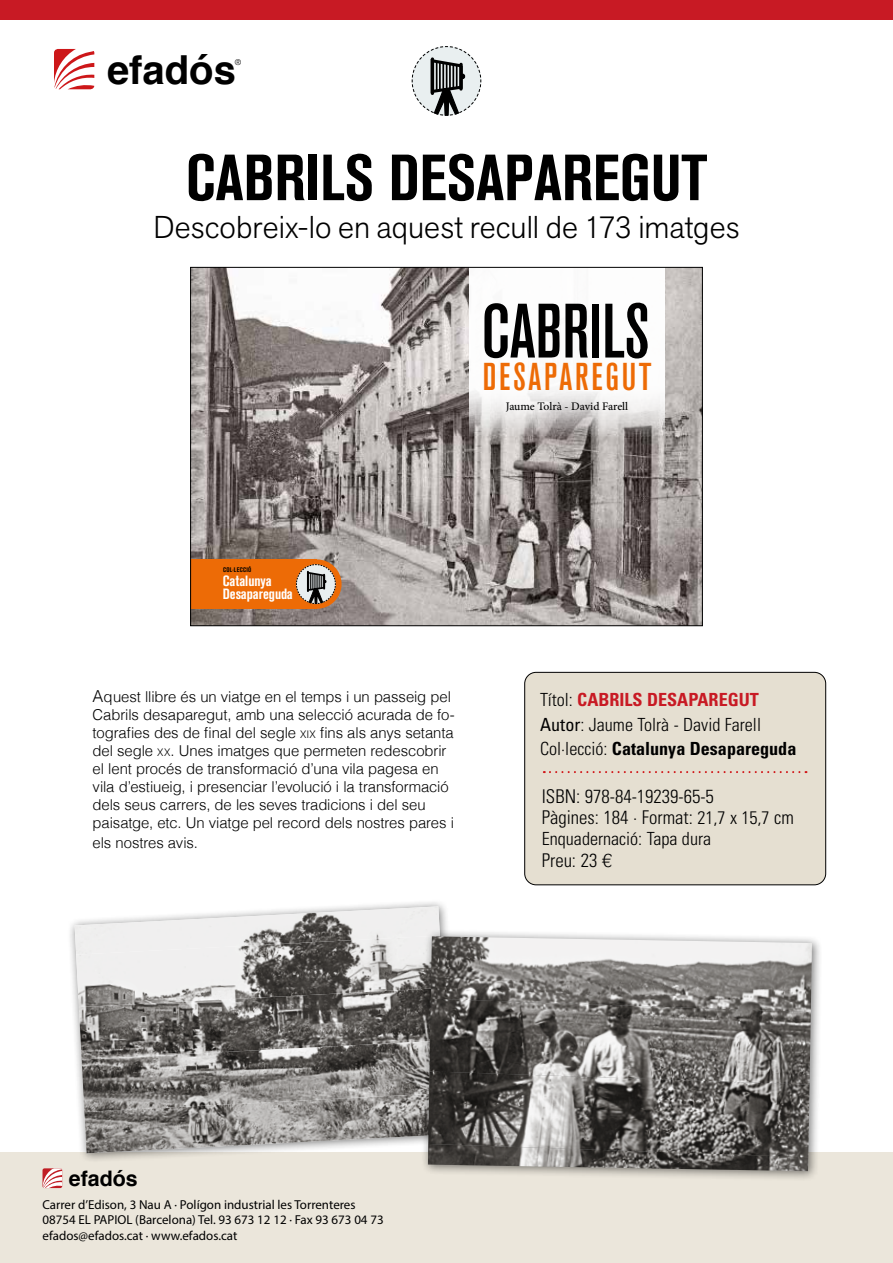
<style>
.page{position:relative;width:893px;height:1263px;background:#fff}
.page>*{position:absolute;margin:0;border:0;box-sizing:border-box;transform-origin:0 0}
.t1{font:76.2px "Akzidenz Grotesk BQ Md Cnd Alt";color:#000}
.t2{font:64.5px "Akzidenz Grotesk BQ Bd Cnd Alt";color:#000}
.t3{font:700 40.05px "Helvetica";color:#000}
.t4{font:500 condensed 38.55px "Akzidenz Grotesk BQ";letter-spacing:.07em;color:#ed6b06}
.t5{font:300 31.2px "Akzid Grtsk Next";letter-spacing:.005em;color:#000}
.t6{font:700 21.45px "Helvetica";color:#000}
.t7{font:300 condensed 18.9px/21.3px "Univers LT Std";color:#000}
.t8{font:300 condensed 18.15px/24.2px "Univers LT Std";color:#000}
.t9{font:300 15px/18px "Helvetica";letter-spacing:-.005em;color:#000}
.t10{font:14.7px/13.2px "Akzidenz Grotesk BQ Bd Cnd Alt";color:#fff}
.t11{font:12.9px/15.6px "Myriad Pro";color:#000}
.t12{font:500 11.55px "Minion Pro";letter-spacing:-.005em;color:#000}
.t13{font:300 8.1px "Helvetica Neue";color:#000}
.t14{font:700 condensed 6.6px "Akzidenz Grotesk BQ";letter-spacing:.04em;color:#000}
.s1{font-size:16.5px}
.s2{font-size:10.5px}
.s3{font-weight:700;color:#c81a24}
.s4{font-weight:400}
.s5{font-weight:700}
.s6{font-size:18.15px}
.s7{font-family:"Helvetica";font-stretch:normal}
</style>
<div class="page">
<div style="left:0;top:1152px;width:893px;height:111px;background:#ebe6db"></div>
<svg style="left:43px;top:1168px;width:19px;height:20px"></svg>
<div style="left:0;top:0;width:893px;height:19px;background:#c81a24"></div>
<svg style="left:54px;top:49px;width:40px;height:40px"></svg>
<img style="left:192px;top:269px;width:509px;height:355px">
<div style="left:191px;top:559px;width:126px;height:50px;background:#ed6b06"></div>
<div style="left:292px;top:559px;width:50px;height:50px;background:#ed6b06;border-radius:50%"></div>
<svg style="left:296px;top:564px;width:40px;height:40px"></svg>
<svg style="left:469px;top:269px;width:196px;height:168px"></svg>
<div style="left:525px;top:672px;width:301px;height:213px;background:#e5dfd1;border-radius:11px"></div>
<div style="left:524px;top:672px;width:302px;height:213px;border:1px solid #000;border-radius:11px"></div>
<svg style="left:544px;top:771px;width:262px;height:2px"></svg>
<svg style="left:411px;top:46px;width:71px;height:70px"></svg>
<div style="left:67px;top:899px;width:394px;height:264px;background:#000;opacity:.5"></div>
<img style="left:75px;top:906px;width:365px;height:49px">
<img style="left:76px;top:935px;width:344px;height:72px">
<img style="left:79px;top:988px;width:341px;height:71px">
<img style="left:82px;top:1040px;width:338px;height:72px">
<img style="left:84px;top:1093px;width:336px;height:51px">
<img style="left:75px;top:1144px;width:345px;height:9px">
<div style="left:420px;top:929px;width:403px;height:252px;background:#000;opacity:.5"></div>
<img style="left:431px;top:936px;width:381px;height:76px">
<img style="left:429px;top:999px;width:382px;height:85px">
<img style="left:428px;top:1071px;width:381px;height:86px">
<img style="left:428px;top:1144px;width:380px;height:27px">
<h3 class="t3" style="left:107px;top:38px;width:130px">efadós</h3>
<p class="t13" style="left:235px;top:56px;width:8px">®</p>
<h2 class="t2" style="left:186px;top:141px;width:523px">CABRILS DESAPAREGUT</h2>
<h3 class="t5" style="left:153px;top:207px;width:587px">Descobreix-lo en aquest recull de 173 imatges</h3>
<h1 class="t1" style="left:481px;top:288px;width:170px">CABRILS</h1>
<h3 class="t4" style="left:483px;top:355px;width:170px">DESAPAREGUT</h3>
<p class="t12" style="left:506px;top:399px;width:124px">Jaume Tolrà - David Farell</p>
<p class="t14" style="left:223px;top:566px;width:30px">COL·LECCIÓ</p>
<p class="t10" style="left:223px;top:574px;width:71px">Catalunya<br>Desapareguda</p>
<p class="t9" style="left:93px;top:686px;width:364px"><span class="s1">A</span>quest llibre és un viatge en el temps i un passeig pel Cabrils desaparegut, amb una selecció acurada de fo&shy;tografies des de final del segle <span class="s2">XIX</span> fins als anys setanta del segle <span class="s2">XX</span>. Unes imatges que permeten redescobrir el lent procés de transformació d’una vila pagesa en vila d’estiueig, i presenciar l’evolució i la transformació dels seus carrers, de les seves tradicions i del seu paisatge, etc. Un viatge pel record dels nostres pares i</p>
<p class="t9" style="left:93px;top:832px;width:107px">els nostres avis.</p>
<p class="t8" style="left:540px;top:688px;width:258px">Títol: <span class="s3">CABRILS DESAPAREGUT<br></span><span class="s4">Autor</span>: Jaume Tolrà - David Farell<br>Col·lecció: <span class="s5">Catalunya Desapareguda</span></p>
<p class="t7" style="left:542px;top:786px;width:254px">ISBN: 978-84-19239-65-5<br>Pàgines: 184 · Format: <span class="s6">21,7 x 15,7</span> cm</p>
<p class="t8" style="left:542px;top:827px;width:171px">Enquadernació: Tapa dura</p>
<p class="t7" style="left:542px;top:849px;width:72px">Preu: 23 <span class="s7">€</span></p>
<h3 class="t6" style="left:69px;top:1161px;width:70px">efadós</h3>
<p class="t11" style="left:43px;top:1196px;width:343px">Carrer d’Edison, 3 Nau A · Polígon industrial les Torrenteres<br>08754 EL PAPIOL (Barcelona) Tel. 93 673 12 12 · Fax 93 673 04 73 efados@efados.cat · www.efados.cat</p>
</div>
